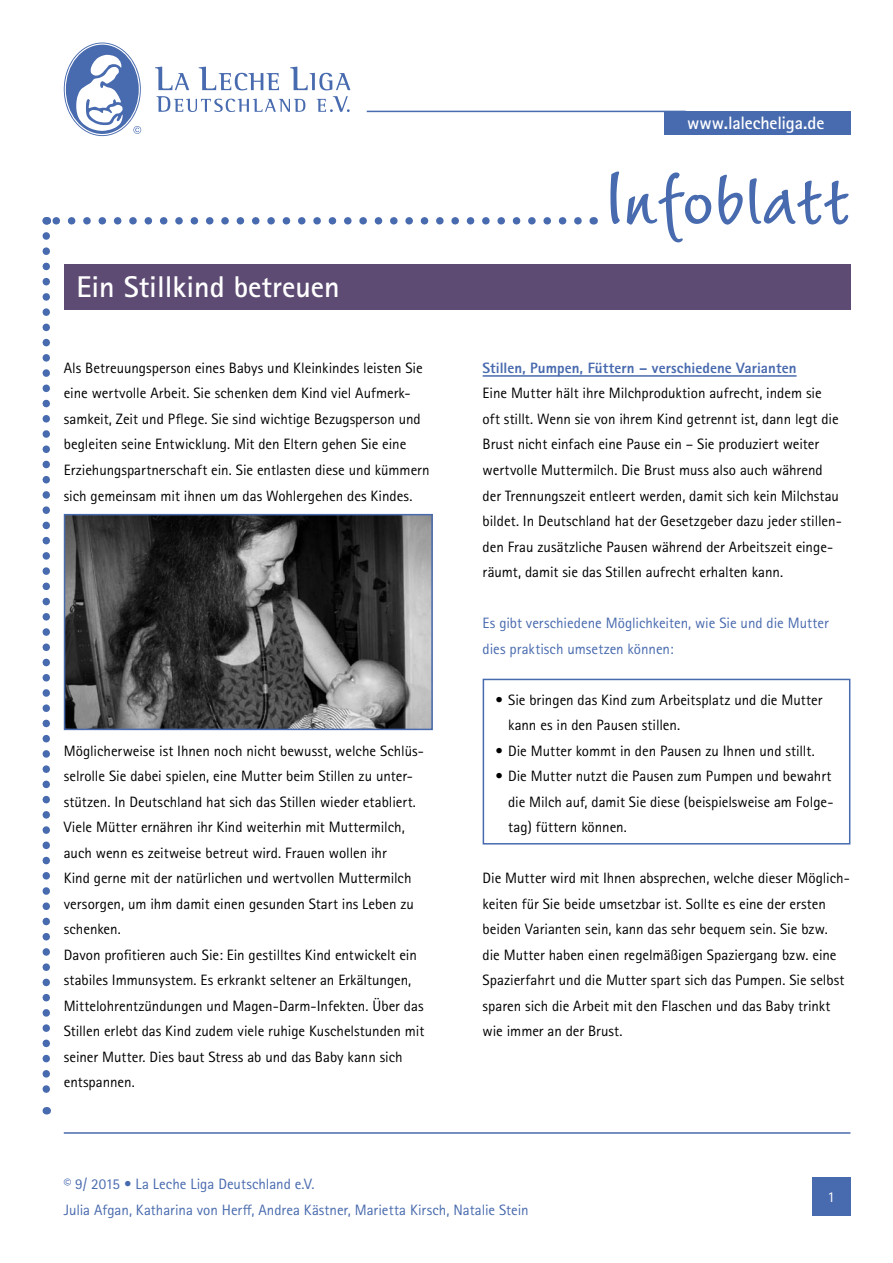
<style>
.page{position:relative;width:893px;height:1263px;background:#fff}
.page>*{position:absolute;margin:0;border:0;box-sizing:border-box;transform-origin:0 0}
.t1{font:700 72px "Wiesbaden Swing Com";color:#486aae}
.t2{font:700 30px "Rotis Sans Serif Std";color:#fff}
.t3{font:700 18px "Rotis Sans Serif Std";letter-spacing:-.01em;color:#fff}
.t4{font:15px/25.5px "Rotis Sans Serif Std";letter-spacing:-.005em;color:#000}
.t5{font:15px/25.5px "Rotis Sans Serif Std";color:#486aae}
.t6{font:800 15px "Rotis Sans Serif Std";color:#486aae}
.t7{font:15px "Rotis Sans Serif Std";color:#fff}
</style>
<div class="page">
<svg style="left:54px;top:217px;width:524px;height:8px"></svg>
<svg style="left:43px;top:236px;width:7px;height:878px"></svg>
<div style="left:812px;top:1177px;width:38px;height:39px;background:#486aae"></div>
<svg style="left:155px;top:67px;width:34px;height:23px"></svg>
<svg style="left:199px;top:67px;width:80px;height:23px"></svg>
<svg style="left:290px;top:67px;width:60px;height:23px"></svg>
<svg style="left:156px;top:96px;width:149px;height:16px"></svg>
<svg style="left:316px;top:96px;width:34px;height:16px"></svg>
<svg style="left:64px;top:43px;width:77px;height:93px"></svg>
<hr style="left:367px;top:111px;width:319px;height:1px;background:#486aae">
<div style="left:664px;top:111px;width:186px;height:24px;background:#486aae"></div>
<hr style="left:64px;top:1132px;width:786px;height:2px;background:#486aae">
<img style="left:67px;top:517px;width:363px;height:210px">
<div style="left:64px;top:514px;width:369px;height:216px;border:2px solid #486aae"></div>
<hr style="left:483px;top:375px;width:314px;height:2px;background:#486aae">
<div style="left:64px;top:264px;width:786px;height:45px;background:#5d4b73"></div>
<div style="left:483px;top:679px;width:367px;height:165px;border:2px solid #486aae"></div>
<p class="t3" style="left:687px;top:111px;width:139px">www.lalecheliga.de</p>
<p class="t2" style="left:77px;top:268px;width:265px">Ein Stillkind betreuen</p>
<p class="t4" style="left:64px;top:355px;width:367px">Als Betreuungsperson eines Babys und Kleinkindes leisten Sie eine wertvolle Arbeit. Sie schenken dem Kind viel Aufmerk&shy;samkeit, Zeit und Pflege. Sie sind wichtige Bezugsperson und begleiten seine Entwicklung. Mit den Eltern gehen Sie eine Erziehungspartnerschaft ein. Sie entlasten diese und kümmern sich gemeinsam mit ihnen um das Wohlergehen des Kindes.</p>
<p class="t4" style="left:64px;top:738px;width:362px">Möglicherweise ist Ihnen noch nicht bewusst, welche Schlüs&shy;selrolle Sie dabei spielen, eine Mutter beim Stillen zu unter&shy;stützen. In Deutschland hat sich das Stillen wieder etabliert.<br>Viele Mütter ernähren ihr Kind weiterhin mit Muttermilch, auch wenn es zeitweise betreut wird. Frauen wollen ihr<br>Kind gerne mit der natürlichen und wertvollen Muttermilch versorgen, um ihm damit einen gesunden Start ins Leben zu schenken.</p>
<p class="t4" style="left:64px;top:942px;width:362px">Davon profitieren auch Sie: Ein gestilltes Kind entwickelt ein stabiles Immunsystem. Es erkrankt seltener an Erkältungen, Mittelohrentzündungen und Magen-Darm-Infekten. Über das Stillen erlebt das Kind zudem viele ruhige Kuschelstunden mit seiner Mutter. Dies baut Stress ab und das Baby kann sich entspannen.</p>
<p class="t1" style="left:601px;top:157px;width:250px">Infoblatt</p>
<p class="t6" style="left:483px;top:358px;width:315px">Stillen, Pumpen, Füttern – verschiedene Varianten</p>
<p class="t4" style="left:483px;top:381px;width:361px">Eine Mutter hält ihre Milchproduktion aufrecht, indem sie oft stillt. Wenn sie von ihrem Kind getrennt ist, dann legt die Brust nicht einfach eine Pause ein – Sie produziert weiter wertvolle Muttermilch. Die Brust muss also auch während der Trennungszeit entleert werden, damit sich kein Milchstau bildet. In Deutschland hat der Gesetzgeber dazu jeder stillen&shy;den Frau zusätzliche Pausen während der Arbeitszeit einge&shy;räumt, damit sie das Stillen aufrecht erhalten kann.</p>
<p class="t5" style="left:483px;top:610px;width:348px">Es gibt verschiedene Möglichkeiten, wie Sie und die Mutter dies praktisch umsetzen können:</p>
<p class="t4" style="left:508px;top:687px;width:316px;text-indent:-13px">• Sie bringen das Kind zum Arbeitsplatz und die Mutter kann es in den Pausen stillen.</p>
<p class="t4" style="left:495px;top:738px;width:321px">• Die Mutter kommt in den Pausen zu Ihnen und stillt.</p>
<p class="t4" style="left:508px;top:763px;width:327px;text-indent:-13px">• Die Mutter nutzt die Pausen zum Pumpen und bewahrt die Milch auf, damit Sie diese (beispielsweise am Folge&shy;tag) füttern können.</p>
<p class="t4" style="left:483px;top:865px;width:369px">Die Mutter wird mit Ihnen absprechen, welche dieser Möglich&shy;keiten für Sie beide umsetzbar ist. Sollte es eine der ersten beiden Varianten sein, kann das sehr bequem sein. Sie bzw.<br>die Mutter haben einen regelmäßigen Spaziergang bzw. eine Spazierfahrt und die Mutter spart sich das Pumpen. Sie selbst sparen sich die Arbeit mit den Flaschen und das Baby trinkt wie immer an der Brust.</p>
<p class="t5" style="left:64px;top:1172px;width:252px">© 9/ 2015 • La Leche Liga Deutschland e.V.</p>
<p class="t5" style="left:64px;top:1197px;width:466px">Julia Afgan, Katharina von Herff, Andrea Kästner, Marietta Kirsch, Natalie Stein</p>
<p class="t7" style="left:828px;top:1188px;width:9px">1</p>
</div>
